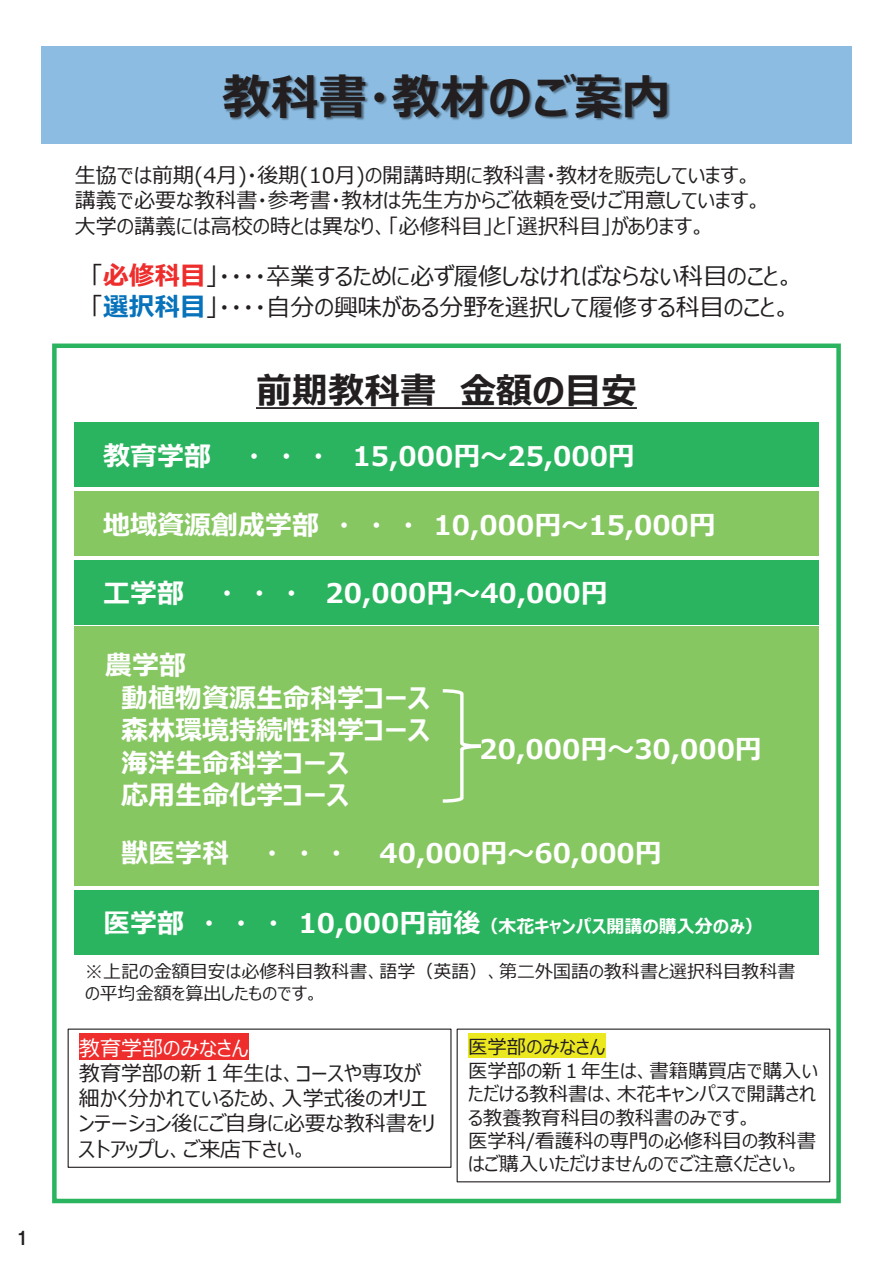
<style>
.page{position:relative;width:893px;height:1263px;background:#fff}
.page>*{position:absolute;margin:0;border:0;box-sizing:border-box;transform-origin:0 0}
.t1{font:700 48px "Meiryo UI";color:#231f20}
.t2{font:700 36px "Meiryo UI";color:#231f20}
.t3{font:700 27px/32.5px "Meiryo UI";color:#fff}
.t4{font:24px/30.6px "Meiryo UI";color:#231f20}
.t5{font:21.15px "Meiryo UI";color:#231f20}
.t6{font:21px/25.2px "Meiryo UI";color:#231f20}
.t7{font:19.5px/23.4px "Meiryo UI";color:#231f20}
.t8{font:18px/21.6px "Meiryo UI";color:#231f20}
.t9{font:700 18px "Meiryo UI";color:#fff}
.t10{font:500 18px "Gothic MB101 Pr 6";color:#231f20}
.s1{font-size:25.5px}
.s2{font-weight:700;font-size:25.5px;color:#ee2d2d}
.s3{font-weight:700;font-size:25.5px;color:#0873bb}
.s4{font-size:27px}
.s5{color:#fff}
</style>
<div class="page">
<div style="left:41px;top:46px;width:810px;height:98px;background:#8cbce1"></div>
<img style="left:224px;top:75px;width:113px;height:45px">
<img style="left:337px;top:75px;width:25px;height:45px">
<img style="left:362px;top:75px;width:96px;height:45px">
<img style="left:458px;top:75px;width:212px;height:46px">
<div style="left:52px;top:343px;width:789px;height:860px;border:4px solid #2bb45f"></div>
<svg style="left:256px;top:407px;width:381px;height:2px"></svg>
<div style="left:74px;top:422px;width:745px;height:65px;background:#2bb45f"></div>
<div style="left:74px;top:491px;width:745px;height:65px;background:#87c762"></div>
<div style="left:74px;top:560px;width:745px;height:65px;background:#2bb45f"></div>
<div style="left:74px;top:627px;width:745px;height:259px;background:#87c762"></div>
<svg style="left:442px;top:689px;width:39px;height:114px"></svg>
<div style="left:74px;top:890px;width:745px;height:64px;background:#2bb45f"></div>
<div style="left:468px;top:1033px;width:137px;height:25px;background:#ece820"></div>
<div style="left:68px;top:1028px;width:383px;height:140px;border:1px solid #231f20"></div>
<div style="left:79px;top:1033px;width:170px;height:27px;background:#ee2d2d"></div>
<p class="t10" style="left:15px;top:1223px;width:15px">1</p>
<p class="t1" style="left:223px;top:63px;width:449px">教科書・教材のご案内</p>
<p class="t6" style="left:75px;top:164px;width:689px">生協では前期(4月)・後期(10月)の開講時期に教科書・教材を販売しています。講義で必要な教科書・参考書・教材は先生方からご依頼を受けご用意しています。大学の講義には高校の時とは異なり、「必修科目」と「選択科目」があります。</p>
<p class="t4" style="left:91px;top:262px;width:706px"><span class="s1">「</span><span class="s2">必修科目</span><span class="s1">」</span>・・・・卒業するために必ず履修しなければならない科目のこと。<span class="s1">「</span><span class="s3">選択科目</span><span class="s1">」</span>・・・・自分の興味がある分野を選択して履修する科目のこと。</p>
<p class="t2" style="left:256px;top:365px;width:383px">前期教科書 金額の目安</p>
<p class="t3" style="left:103px;top:441px;width:109px">教育学部</p>
<p class="t3" style="left:247px;top:441px;width:389px">・ ・ ・ 15,000円～25,000円</p>
<p class="t3" style="left:103px;top:510px;width:614px">地域資源創成学部 ・ ・ ・ 10,000円～15,000円</p>
<p class="t3" style="left:103px;top:578px;width:82px">工学部</p>
<p class="t3" style="left:220px;top:578px;width:389px">・ ・ ・ 20,000円～40,000円</p>
<p class="t3" style="left:121px;top:650px;width:310px;text-indent:-16px">農学部<br>動植物資源生命科学コース森林環境持続性科学コース海洋生命科学コース<br>応用生命化学コース</p>
<p class="t3" style="left:121px;top:838px;width:110px">獣医学科</p>
<p class="t3" style="left:265px;top:838px;width:80px">・・・</p>
<p class="t3" style="left:379px;top:838px;width:284px">40,000円～60,000円</p>
<p class="t3" style="left:480px;top:734px;width:284px">20,000円～30,000円</p>
<p class="t9" style="left:103px;top:914px;width:661px"><span class="s4">医学部 ・ ・ ・ 10,000円前後</span>（木花キャンパス開講の購入分のみ）</p>
<p class="t8" style="left:85px;top:961px;width:712px">※上記の金額目安は必修科目教科書、語学（英語）、第二外国語の教科書と選択科目教科書の平均金額を算出したものです。</p>
<p class="t6" style="left:79px;top:1037px;width:350px"><span class="s5">教育学部のみなさん<br></span>教育学部の新１年生は、コースや専攻が細かく分かれているため、入学式後のオリエ</p>
<p class="t5" style="left:79px;top:1109px;width:357px">ンテーション後にご自身に必要な教科書をリ</p>
<p class="t6" style="left:79px;top:1137px;width:230px">ストアップし、ご来店下さい。</p>
<p class="t7" style="left:468px;top:1036px;width:351px">医学部のみなさん<br>医学部の新１年生は、書籍購買店で購入いただける教科書は、木花キャンパスで開講される教養教育科目の教科書のみです。<br>医学科/看護科の専門の必修科目の教科書はご購入いただけませんのでご注意ください。</p>
</div>
